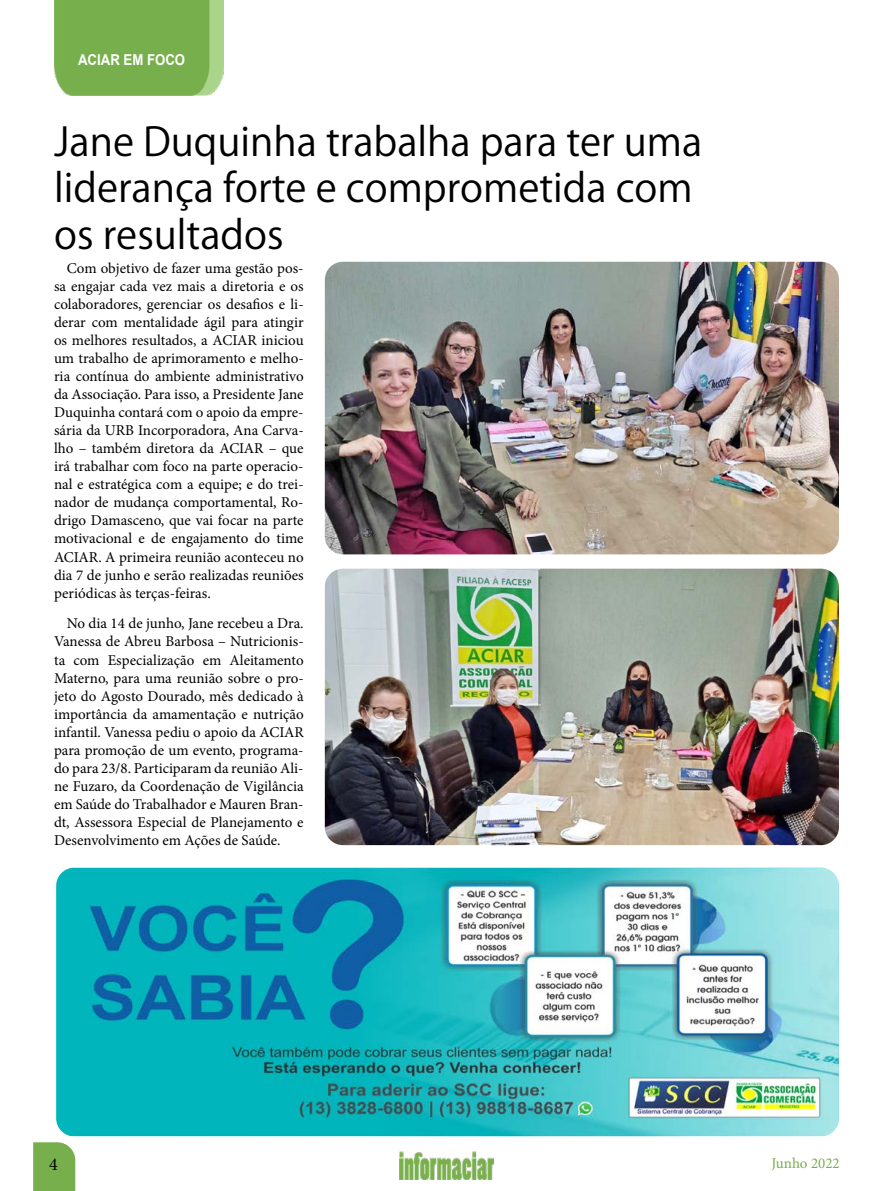
<style>
.page{position:relative;width:893px;height:1191px;background:#fff}
.page>*{position:absolute;margin:0;border:0;box-sizing:border-box;transform-origin:0 0}
.t1{font:39px/46.5px "Koz Go Pr 6 N";color:#000}
.t2{font:18px "Minion Pro";color:#000}
.t3{font:15px/18px "Minion Pro";color:#000;text-align:justify}
.t4{font:700 15px "Arial";color:#fff;scale:.88 1}
.t5{font:15px "Minion Pro";color:#77af4d}
</style>
<div class="page">
<svg style="left:33px;top:1142px;width:42px;height:49px"></svg>
<img style="left:399px;top:1151px;width:95px;height:28px">
<img style="left:54px;top:0;width:170px;height:95px">
<img style="left:325px;top:262px;width:514px;height:292px">
<img style="left:325px;top:568px;width:514px;height:277px">
<img style="left:56px;top:867px;width:783px;height:269px">
<p class="t4" style="left:78px;top:49px;width:123px">ACIAR EM FOCO</p>
<h1 class="t1" style="left:54px;top:119px;width:650px">Jane Duquinha trabalha para ter uma liderança forte e comprometida com os resultados</h1>
<p class="t3" style="left:54px;top:259px;width:251px;text-indent:13px">Com objetivo de fazer uma gestão pos&shy;sa engajar cada vez mais a diretoria e os colaboradores, gerenciar os desafios e li&shy;derar com mentalidade ágil para atingir os melhores resultados, a ACIAR iniciou um trabalho de aprimoramento e melho&shy;ria contínua do ambiente administrativo da Associação. Para isso, a Presidente Jane Duquinha contará com o apoio da empre&shy;sária da URB Incorporadora, Ana Carva&shy;lho – também diretora da ACIAR – que irá trabalhar com foco na parte operacio&shy;nal e estratégica com a equipe; e do trei&shy;nador de mudança comportamental, Ro&shy;drigo Damasceno, que vai focar na parte motivacional e de engajamento do time ACIAR. A primeira reunião aconteceu no dia 7 de junho e serão realizadas reuniões periódicas às terças-feiras.</p>
<p class="t3" style="left:54px;top:614px;width:251px;text-indent:13px">No dia 14 de junho, Jane recebeu a Dra.<br>Vanessa de Abreu Barbosa – Nutricionis&shy;ta com Especialização em Aleitamento Materno, para uma reunião sobre o pro&shy;jeto do Agosto Dourado, mês dedicado à importância da amamentação e nutrição infantil. Vanessa pediu o apoio da ACIAR para promoção de um evento, programa&shy;do para 23/8. Participaram da reunião Ali&shy;ne Fuzaro, da Coordenação de Vigilância em Saúde do Trabalhador e Mauren Bran&shy;dt, Assessora Especial de Planejamento e Desenvolvimento em Ações de Saúde.</p>
<p class="t2" style="left:49px;top:1152px;width:10px">4</p>
<p class="t5" style="left:771px;top:1152px;width:70px">Junho 2022</p>
</div>
